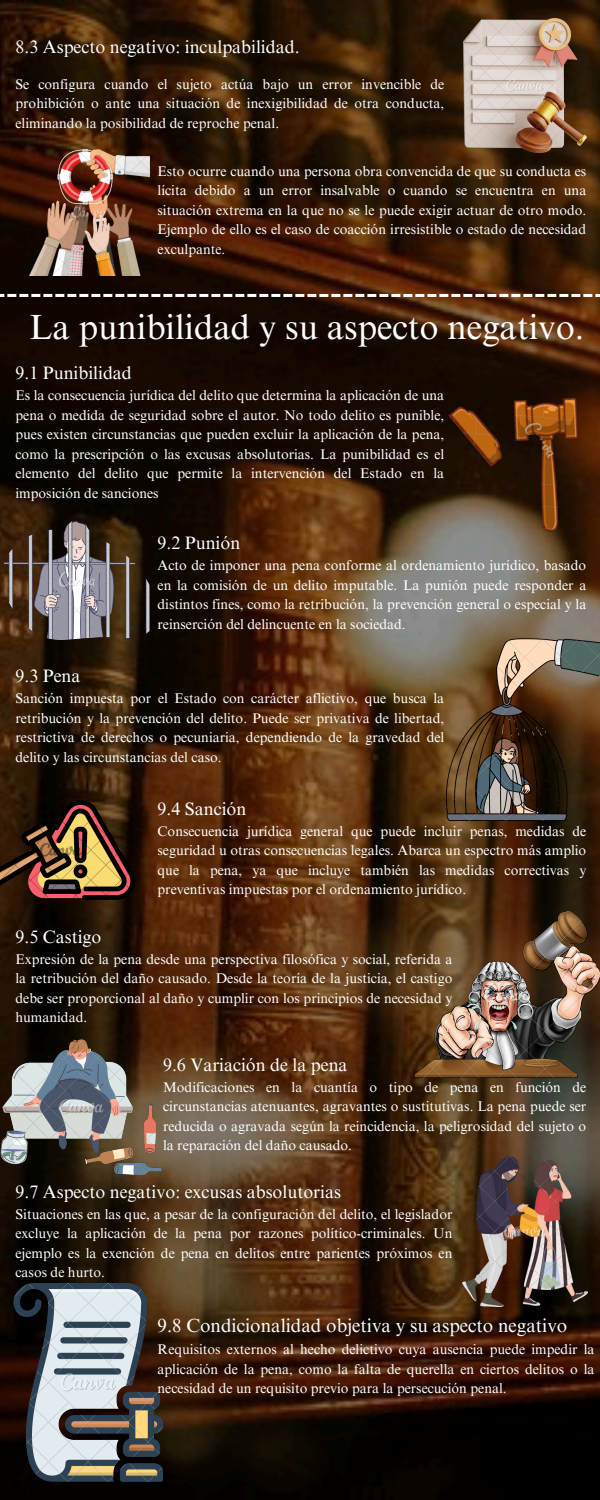
<style>
.page{position:relative;width:600px;height:1500px;background:#fff}
.page>*{position:absolute;margin:0;border:0;box-sizing:border-box;transform-origin:0 0}
.t1{font:35px "Times NRMT Pro";color:#fff}
.t2{font:19px "Times NRMT Pro";color:#fff}
.t3{font:18px "Times NRMT Pro";color:#fff}
.t4{font:14px/19.5px "Times NRMT Pro";color:#fff;text-align:justify}
</style>
<div class="page">
<img style="left:0;top:0;width:600px;height:1500px">
<img style="left:29px;top:149px;width:120px;height:127px">
<img style="left:463px;top:19px;width:123px;height:133px">
<svg style="left:0;top:294px;width:600px;height:3px"></svg>
<img style="left:448px;top:346px;width:152px;height:189px">
<img style="left:5px;top:522px;width:144px;height:118px">
<img style="left:441px;top:638px;width:159px;height:183px">
<img style="left:0;top:801px;width:135px;height:99px">
<img style="left:414px;top:911px;width:186px;height:167px">
<img style="left:0;top:1039px;width:162px;height:135px">
<img style="left:463px;top:1156px;width:124px;height:150px">
<img style="left:14px;top:1283px;width:148px;height:198px">
<p class="t3" style="left:16px;top:40px;width:286px">8.3 Aspecto negativo: inculpabilidad.</p>
<h2 class="t4" style="left:16px;top:76px;width:430px">Se configura cuando el sujeto actúa bajo un error invencible de prohibición o ante una situación de inexigibilidad de otra conducta, eliminando la posibilidad de reproche penal.</h2>
<p class="t4" style="left:158px;top:163px;width:430px">Esto ocurre cuando una persona obra convencida de que su conducta es lícita debido a un error insalvable o cuando se encuentra en una situación extrema en la que no se le puede exigir actuar de otro modo.<br>Ejemplo de ello es el caso de coacción irresistible o estado de necesidad exculpante.</p>
<p class="t1" style="left:29px;top:314px;width:557px">La punibilidad y su aspecto negativo.</p>
<p class="t3" style="left:16px;top:366px;width:118px">9.1 Punibilidad</p>
<p class="t4" style="left:16px;top:387px;width:430px">Es la consecuencia jurídica del delito que determina la aplicación de una pena o medida de seguridad sobre el autor. No todo delito es punible, pues existen circunstancias que pueden excluir la aplicación de la pena, como la prescripción o las excusas absolutorias. La punibilidad es el elemento del delito que permite la intervención del Estado en la imposición de sanciones</p>
<h1 class="t3" style="left:158px;top:536px;width:84px">9.2 Punión</h1>
<p class="t4" style="left:158px;top:558px;width:430px">Acto de imponer una pena conforme al ordenamiento jurídico, basado en la comisión de un delito imputable. La punión puede responder a distintos fines, como la retribución, la prevención general o especial y la reinserción del delincuente en la sociedad.</p>
<p class="t3" style="left:16px;top:669px;width:67px">9.3 Pena</p>
<p class="t4" style="left:16px;top:690px;width:430px">Sanción impuesta por el Estado con carácter aflictivo, que busca la retribución y la prevención del delito. Puede ser privativa de libertad, restrictiva de derechos o pecuniaria, dependiendo de la gravedad del delito y las circunstancias del caso.</p>
<p class="t3" style="left:158px;top:802px;width:90px">9.4 Sanción</p>
<p class="t4" style="left:158px;top:823px;width:430px">Consecuencia jurídica general que puede incluir penas, medidas de seguridad u otras consecuencias legales. Abarca un espectro más amplio que la pena, ya que incluye también las medidas correctivas y preventivas impuestas por el ordenamiento jurídico.</p>
<p class="t3" style="left:16px;top:930px;width:88px">9.5 Castigo</p>
<p class="t4" style="left:16px;top:951px;width:438px">Expresión de la pena desde una perspectiva filosófica y social, referida a la retribución del daño causado. Desde la teoría de la justicia, el castigo debe ser proporcional al daño y cumplir con los principios de necesidad y humanidad.</p>
<p class="t3" style="left:163px;top:1058px;width:186px">9.6 Variación de la pena</p>
<p class="t4" style="left:163px;top:1079px;width:425px">Modificaciones en la cuantía o tipo de pena en función de circunstancias atenuantes, agravantes o sustitutivas. La pena puede ser reducida o agravada según la reincidencia, la peligrosidad del sujeto o la reparación del daño causado.</p>
<p class="t3" style="left:16px;top:1185px;width:327px">9.7 Aspecto negativo: excusas absolutorias</p>
<p class="t4" style="left:16px;top:1206px;width:438px">Situaciones en las que, a pesar de la configuración del delito, el legislador excluye la aplicación de la pena por razones político-criminales. Un ejemplo es la exención de pena en delitos entre parientes próximos en casos de hurto.</p>
<p class="t2" style="left:158px;top:1319px;width:411px">9.8 Condicionalidad objetiva y su aspecto negativo</p>
<p class="t4" style="left:158px;top:1341px;width:438px">Requisitos externos al hecho delictivo cuya ausencia puede impedir la aplicación de la pena, como la falta de querella en ciertos delitos o la necesidad de un requisito previo para la persecución penal.</p>
</div>
